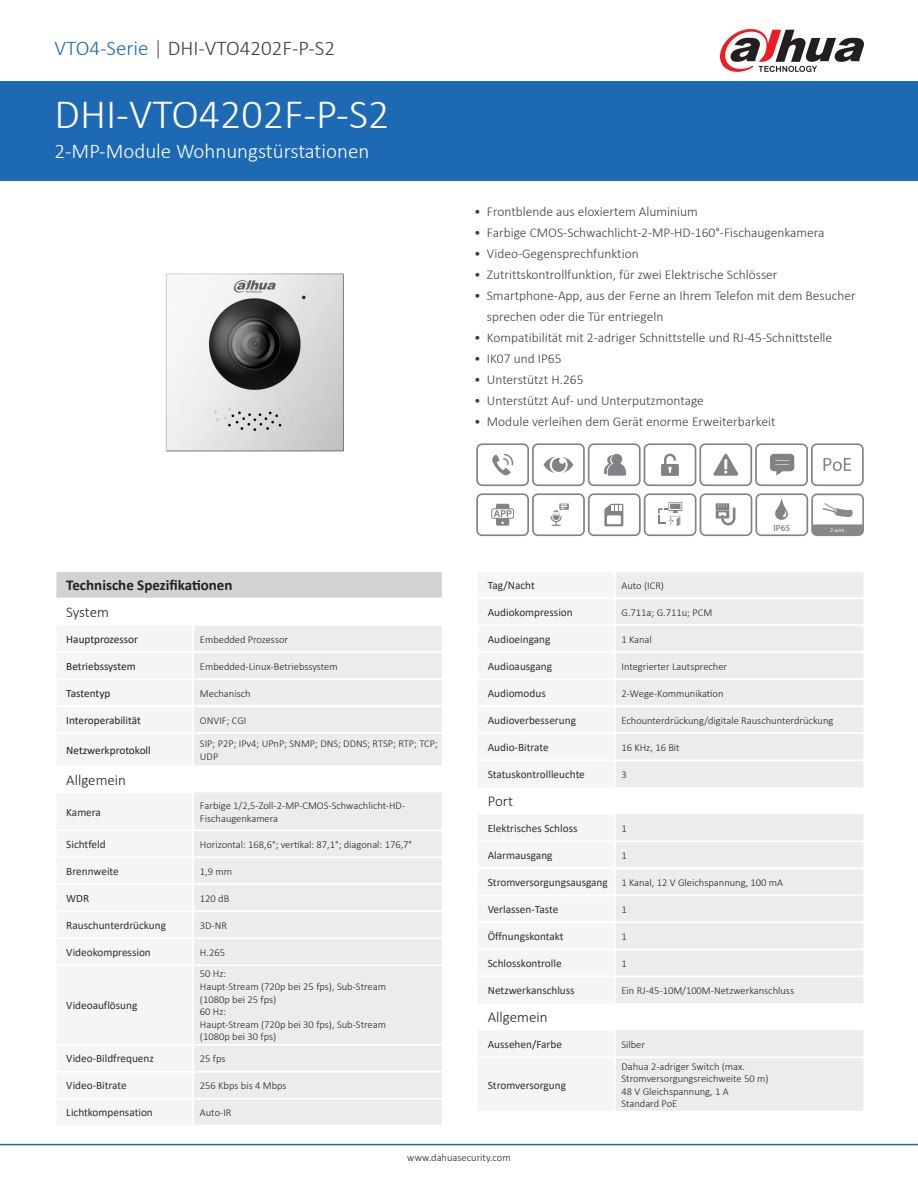
<style>
.page{position:relative;width:918px;height:1188px;background:#fff}
.page>*{position:absolute;margin:0;border:0;box-sizing:border-box;transform-origin:0 0}
.t1{font:300 42px "Calibri";color:#fff}
.t2{font:300 21px "Calibri";color:#fff}
.t3{font:300 21px "Calibri";color:#3e3e3f}
.表格大类{font:300 15px "Calibri";color:#231f20}
.t4{font:700 15px "Calibri";color:#231f20}
.t5{font:300 13.5px/21px "Calibri";color:#3e3e3f}
.表格分类{font:11.25px "Calibri";color:#312f30}
.t6{font:11.25px "Calibri";color:#231f20}
.t7{font:300 10.5px/12.6px "Calibri";color:#231f20}
.t8{font:600 8.85px "Myriad Pro";color:#808285}
.s1{color:#1e69b4}
.s2{color:#636366}
</style>
<div class="page">
<div style="left:0;top:81px;width:918px;height:100px;background:#1e69b4"></div>
<hr style="left:0;top:1144px;width:918px;height:1px;background:#1e69b4">
<svg style="left:720px;top:29px;width:144px;height:43px"></svg>
<img style="left:165px;top:273px;width:179px;height:179px">
<svg style="left:476px;top:443px;width:388px;height:43px"></svg>
<svg style="left:476px;top:493px;width:388px;height:43px"></svg>
<div style="left:194px;top:792px;width:248px;height:333px;background:#ececee"></div>
<svg style="left:56px;top:572px;width:386px;height:193px"></svg>
<hr style="left:193px;top:705px;width:251px;height:2px;background:#fff">
<hr style="left:192px;top:707px;width:2px;height:25px;background:#fff">
<hr style="left:55px;top:732px;width:138px;height:2px;background:#fff">
<hr style="left:193px;top:732px;width:251px;height:2px;background:#fff">
<hr style="left:192px;top:734px;width:2px;height:31px;background:#fff">
<hr style="left:193px;top:829px;width:251px;height:2px;background:#fff">
<hr style="left:193px;top:856px;width:251px;height:2px;background:#fff">
<hr style="left:193px;top:883px;width:251px;height:2px;background:#fff">
<hr style="left:193px;top:910px;width:251px;height:2px;background:#fff">
<hr style="left:193px;top:937px;width:251px;height:2px;background:#fff">
<hr style="left:193px;top:964px;width:251px;height:2px;background:#fff">
<hr style="left:193px;top:1044px;width:251px;height:2px;background:#fff">
<hr style="left:193px;top:1071px;width:251px;height:2px;background:#fff">
<hr style="left:193px;top:1098px;width:251px;height:2px;background:#fff">
<svg style="left:616px;top:572px;width:247px;height:539px;background:#eeeeef"></svg>
<hr style="left:615px;top:597px;width:250px;height:2px;background:#fff">
<hr style="left:615px;top:624px;width:250px;height:2px;background:#fff">
<hr style="left:615px;top:651px;width:250px;height:2px;background:#fff">
<hr style="left:615px;top:678px;width:250px;height:2px;background:#fff">
<hr style="left:615px;top:705px;width:250px;height:2px;background:#fff">
<hr style="left:615px;top:732px;width:250px;height:2px;background:#fff">
<hr style="left:615px;top:759px;width:250px;height:2px;background:#fff">
<hr style="left:615px;top:840px;width:250px;height:2px;background:#fff">
<hr style="left:615px;top:867px;width:250px;height:2px;background:#fff">
<hr style="left:615px;top:894px;width:250px;height:2px;background:#fff">
<hr style="left:615px;top:921px;width:250px;height:2px;background:#fff">
<hr style="left:615px;top:948px;width:250px;height:2px;background:#fff">
<hr style="left:615px;top:975px;width:250px;height:2px;background:#fff">
<hr style="left:615px;top:1056px;width:250px;height:2px;background:#fff">
<p class="t3" style="left:55px;top:35px;width:282px"><span class="s1">VTO4-Serie</span> <span class="s2">|</span> DHI-VTO4202F-P-S2</p>
<p class="t1" style="left:55px;top:88px;width:336px">DHI-VTO4202F-P-S2</p>
<p class="t2" style="left:55px;top:138px;width:316px">2-MP-Module Wohnungstürstationen</p>
<p class="t5" style="left:474px;top:201px;width:225px">• Frontblende aus eloxiertem Aluminium</p>
<p class="t5" style="left:474px;top:222px;width:352px">• Farbige CMOS-Schwachlicht-2-MP-HD-160°-Fischaugenkamera</p>
<p class="t5" style="left:474px;top:243px;width:166px">• Video-Gegensprechfunktion</p>
<p class="t5" style="left:474px;top:264px;width:305px">• Zutrittskontrollfunktion, für zwei Elektrische Schlösser</p>
<p class="t5" style="left:487px;top:285px;width:370px;text-indent:-13px">• Smartphone-App, aus der Ferne an Ihrem Telefon mit dem Besucher sprechen oder die Tür entriegeln</p>
<p class="t5" style="left:474px;top:327px;width:360px">• Kompatibilität mit 2-adriger Schnittstelle und RJ-45-Schnittstelle</p>
<p class="t5" style="left:474px;top:348px;width:89px">• IK07 und IP65</p>
<p class="t5" style="left:474px;top:369px;width:111px">• Unterstützt H.265</p>
<p class="t5" style="left:474px;top:390px;width:231px">• Unterstützt Auf- und Unterputzmontage</p>
<p class="t5" style="left:474px;top:411px;width:303px">• Module verleihen dem Gerät enorme Erweiterbarkeit</p>
<p class="t4" style="left:66px;top:575px;width:168px">Technische Spezifikationen</p>
<p class="表格大类" style="left:66px;top:603px;width:44px">System</p>
<p class="t6" style="left:66px;top:631px;width:73px">Hauptprozessor</p>
<p class="t7" style="left:200px;top:633px;width:90px">Embedded Prozessor</p>
<p class="t6" style="left:66px;top:658px;width:71px">Betriebssystem</p>
<p class="t7" style="left:200px;top:660px;width:139px">Embedded-Linux-Betriebssystem</p>
<p class="t6" style="left:66px;top:685px;width:46px">Tastentyp</p>
<p class="t7" style="left:200px;top:687px;width:52px">Mechanisch</p>
<p class="t6" style="left:66px;top:712px;width:76px">Interoperabilität</p>
<p class="t7" style="left:200px;top:714px;width:48px">ONVIF; CGI</p>
<p class="t6" style="left:66px;top:742px;width:86px">Netzwerkprotokoll</p>
<p class="t7" style="left:200px;top:737px;width:240px">SIP; P2P; IPv4; UPnP; SNMP; DNS; DDNS; RTSP; RTP; TCP;<br>UDP</p>
<p class="表格大类" style="left:66px;top:770px;width:61px">Allgemein</p>
<p class="表格分类" style="left:66px;top:804px;width:36px">Kamera</p>
<p class="t7" style="left:200px;top:799px;width:207px">Farbige 1/2,5-Zoll-2-MP-CMOS-Schwachlicht-HD-<br>Fischaugenkamera</p>
<p class="表格分类" style="left:66px;top:836px;width:41px">Sichtfeld</p>
<p class="t7" style="left:200px;top:838px;width:214px">Horizontal: 168,6°; vertikal: 87,1°; diagonal: 176,7°</p>
<p class="表格分类" style="left:66px;top:863px;width:54px">Brennweite</p>
<p class="t7" style="left:200px;top:865px;width:34px">1,9 mm</p>
<p class="表格分类" style="left:66px;top:890px;width:25px">WDR</p>
<p class="t7" style="left:200px;top:892px;width:31px">120 dB</p>
<p class="表格分类" style="left:66px;top:917px;width:101px">Rauschunterdrückung</p>
<p class="t7" style="left:200px;top:919px;width:29px">3D-NR</p>
<p class="表格分类" style="left:66px;top:944px;width:86px">Videokompression</p>
<p class="t7" style="left:200px;top:946px;width:27px">H.265</p>
<p class="表格分类" style="left:66px;top:998px;width:73px">Videoauflösung</p>
<p class="t7" style="left:200px;top:968px;width:28px">50 Hz:</p>
<p class="t7" style="left:200px;top:980px;width:188px">Haupt-Stream (720p bei 25 fps), Sub-Stream (1080p bei 25 fps)</p>
<p class="t7" style="left:200px;top:1005px;width:28px">60 Hz:</p>
<p class="t7" style="left:200px;top:1018px;width:188px">Haupt-Stream (720p bei 30 fps), Sub-Stream (1080p bei 30 fps)</p>
<p class="表格分类" style="left:66px;top:1051px;width:89px">Video-Bildfrequenz</p>
<p class="t7" style="left:200px;top:1052px;width:27px">25 fps</p>
<p class="表格分类" style="left:66px;top:1078px;width:62px">Video-Bitrate</p>
<p class="t7" style="left:200px;top:1079px;width:88px">256 Kbps bis 4 Mbps</p>
<p class="表格分类" style="left:66px;top:1105px;width:88px">Lichtkompensation</p>
<p class="t7" style="left:200px;top:1106px;width:33px">Auto-IR</p>
<p class="t8" style="left:773px;top:522px;width:18px">IP65</p>
<p class="表格分类" style="left:488px;top:577px;width:49px">Tag/Nacht</p>
<p class="t7" style="left:621px;top:579px;width:44px">Auto (ICR)</p>
<p class="表格分类" style="left:488px;top:604px;width:86px">Audiokompression</p>
<p class="t7" style="left:621px;top:606px;width:92px">G.711a; G.711u; PCM</p>
<p class="表格分类" style="left:488px;top:631px;width:64px">Audioeingang</p>
<p class="t7" style="left:621px;top:633px;width:32px">1 Kanal</p>
<p class="表格分类" style="left:488px;top:658px;width:66px">Audioausgang</p>
<p class="t7" style="left:621px;top:660px;width:107px">Integrierter Lautsprecher</p>
<p class="表格分类" style="left:488px;top:685px;width:59px">Audiomodus</p>
<p class="t7" style="left:621px;top:687px;width:104px">2-Wege-Kommunikation</p>
<p class="表格分类" style="left:488px;top:712px;width:90px">Audioverbesserung</p>
<p class="t7" style="left:621px;top:714px;width:213px">Echounterdrückung/digitale Rauschunterdrückung</p>
<p class="表格分类" style="left:488px;top:739px;width:62px">Audio-Bitrate</p>
<p class="t7" style="left:621px;top:741px;width:60px">16 KHz, 16 Bit</p>
<p class="表格分类" style="left:488px;top:766px;width:99px">Statuskontrollleuchte</p>
<p class="t7" style="left:621px;top:768px;width:7px">3</p>
<p class="表格大类" style="left:488px;top:792px;width:27px">Port</p>
<p class="表格分类" style="left:488px;top:820px;width:91px">Elektrisches Schloss</p>
<p class="t7" style="left:621px;top:822px;width:7px">1</p>
<p class="表格分类" style="left:488px;top:847px;width:66px">Alarmausgang</p>
<p class="t7" style="left:621px;top:849px;width:7px">1</p>
<p class="表格分类" style="left:488px;top:874px;width:122px">Stromversorgungsausgang</p>
<p class="t7" style="left:621px;top:876px;width:163px">1 Kanal, 12 V Gleichspannung, 100 mA</p>
<p class="表格分类" style="left:488px;top:901px;width:72px">Verlassen-Taste</p>
<p class="t7" style="left:621px;top:903px;width:7px">1</p>
<p class="表格分类" style="left:488px;top:928px;width:77px">Öffnungskontakt</p>
<p class="t7" style="left:621px;top:930px;width:7px">1</p>
<p class="表格分类" style="left:488px;top:955px;width:75px">Schlosskontrolle</p>
<p class="t7" style="left:621px;top:957px;width:7px">1</p>
<p class="表格分类" style="left:488px;top:982px;width:88px">Netzwerkanschluss</p>
<p class="t7" style="left:621px;top:984px;width:174px">Ein RJ-45-10M/100M-Netzwerkanschluss</p>
<p class="表格大类" style="left:488px;top:1008px;width:61px">Allgemein</p>
<p class="表格分类" style="left:488px;top:1036px;width:76px">Aussehen/Farbe</p>
<p class="t7" style="left:621px;top:1038px;width:25px">Silber</p>
<p class="表格分类" style="left:488px;top:1077px;width:80px">Stromversorgung</p>
<p class="t7" style="left:621px;top:1060px;width:149px">Dahua 2-adriger Switch (max.<br>Stromversorgungsreichweite 50 m)</p>
<p class="t7" style="left:621px;top:1085px;width:109px">48 V Gleichspannung, 1 A</p>
<p class="t7" style="left:621px;top:1097px;width:57px">Standard PoE</p>
<p class="t7" style="left:407px;top:1151px;width:105px">www.dahuasecurity.com</p>
</div>
